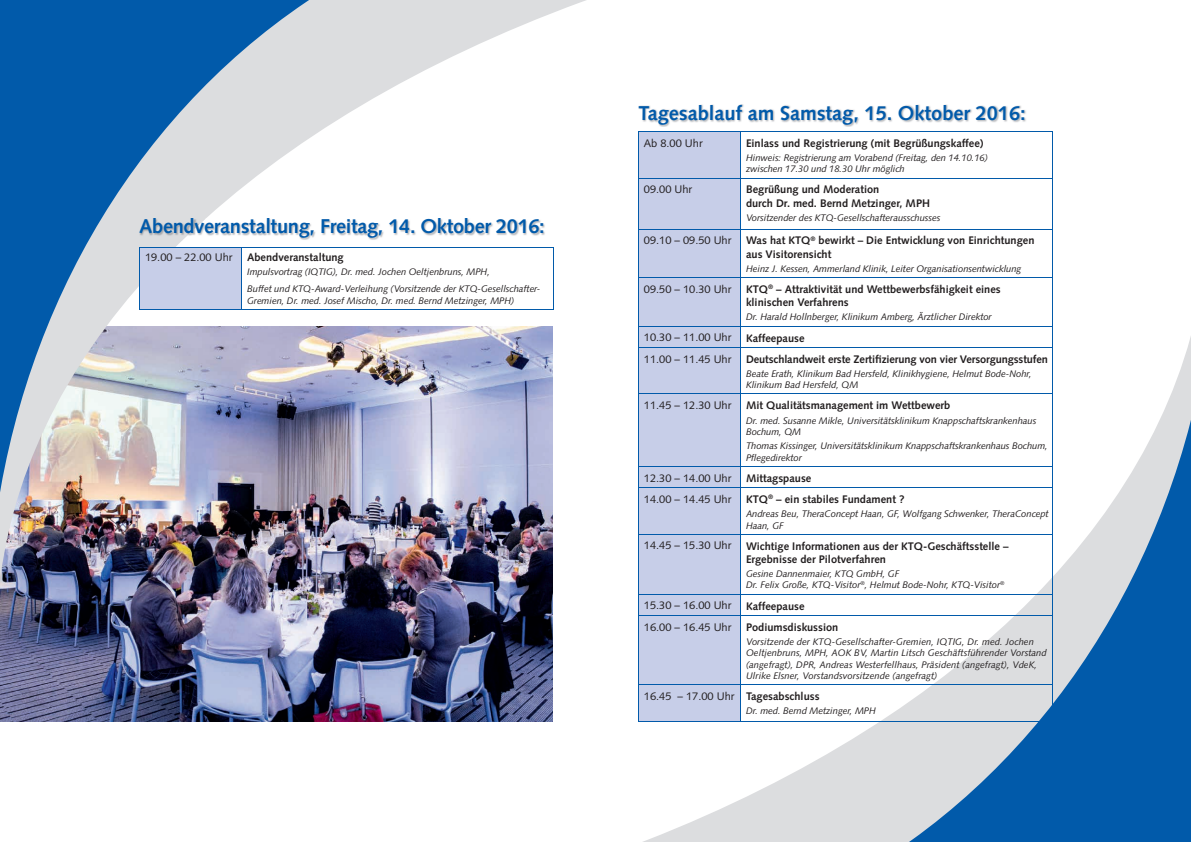
<style>
.page{position:relative;width:1191px;height:842px;background:#fff}
.page>*{position:absolute;margin:0;border:0;box-sizing:border-box;transform-origin:0 0}
.t1{font:700 20px "Syntax";letter-spacing:-.015em;color:#015aaa}
.t2{font:700 11px/13.2px "Syntax";color:#231f20}
.t3{font:11px "Syntax";color:#231f20}
.t4{font:italic 9.5px/11.4px "Syntax";letter-spacing:-.01em;color:#231f20}
.s1{font-weight:700}
</style>
<div class="page">
<svg style="left:643px;top:393px;width:239px;height:449px"></svg>
<svg style="left:882px;top:131px;width:309px;height:711px"></svg>
<img style="left:320px;top:0;width:266px;height:722px">
<img style="left:0;top:0;width:320px;height:722px">
<img style="left:206px;top:219px;width:339px;height:21px">
<img style="left:139px;top:219px;width:67px;height:21px">
<div style="left:139px;top:247px;width:102px;height:62px;background:#c7cee8"></div>
<hr style="left:139px;top:247px;width:102px;height:1px;background:#015aaa">
<hr style="left:139px;top:247px;width:1px;height:62px;background:#015aaa">
<hr style="left:241px;top:247px;width:312px;height:1px;background:#015aaa">
<hr style="left:241px;top:247px;width:1px;height:62px;background:#015aaa">
<hr style="left:553px;top:247px;width:1px;height:62px;background:#015aaa">
<hr style="left:139px;top:309px;width:102px;height:1px;background:#015aaa">
<hr style="left:241px;top:309px;width:312px;height:1px;background:#015aaa">
<div style="left:639px;top:132px;width:101px;height:589px;background:#c7cee8"></div>
<hr style="left:638px;top:132px;width:1px;height:46px;background:#015aaa">
<hr style="left:638px;top:178px;width:1px;height:51px;background:#015aaa">
<hr style="left:638px;top:229px;width:1px;height:48px;background:#015aaa">
<hr style="left:638px;top:278px;width:1px;height:48px;background:#015aaa">
<svg style="left:638px;top:327px;width:1px;height:20px"></svg>
<hr style="left:638px;top:347px;width:1px;height:47px;background:#015aaa">
<hr style="left:638px;top:394px;width:1px;height:72px;background:#015aaa">
<svg style="left:638px;top:467px;width:1px;height:20px"></svg>
<hr style="left:638px;top:488px;width:1px;height:46px;background:#015aaa">
<hr style="left:638px;top:534px;width:1px;height:60px;background:#015aaa">
<svg style="left:638px;top:595px;width:1px;height:20px"></svg>
<hr style="left:638px;top:615px;width:1px;height:69px;background:#015aaa">
<hr style="left:638px;top:685px;width:1px;height:36px;background:#015aaa">
<hr style="left:638px;top:131px;width:102px;height:1px;background:#015aaa">
<hr style="left:638px;top:178px;width:102px;height:1px;background:#015aaa">
<hr style="left:638px;top:229px;width:102px;height:1px;background:#015aaa">
<hr style="left:638px;top:277px;width:102px;height:1px;background:#015aaa">
<hr style="left:638px;top:326px;width:102px;height:1px;background:#015aaa">
<hr style="left:638px;top:347px;width:102px;height:1px;background:#015aaa">
<hr style="left:638px;top:394px;width:102px;height:1px;background:#015aaa">
<hr style="left:638px;top:466px;width:102px;height:1px;background:#015aaa">
<hr style="left:638px;top:487px;width:102px;height:1px;background:#015aaa">
<hr style="left:638px;top:534px;width:102px;height:1px;background:#015aaa">
<hr style="left:638px;top:594px;width:102px;height:1px;background:#015aaa">
<hr style="left:638px;top:615px;width:102px;height:1px;background:#015aaa">
<hr style="left:638px;top:684px;width:102px;height:1px;background:#015aaa">
<hr style="left:740px;top:132px;width:1px;height:46px;background:#015aaa">
<hr style="left:740px;top:178px;width:1px;height:51px;background:#015aaa">
<hr style="left:740px;top:229px;width:1px;height:48px;background:#015aaa">
<hr style="left:740px;top:278px;width:1px;height:48px;background:#015aaa">
<svg style="left:740px;top:327px;width:1px;height:20px"></svg>
<hr style="left:740px;top:347px;width:1px;height:47px;background:#015aaa">
<hr style="left:740px;top:394px;width:1px;height:72px;background:#015aaa">
<svg style="left:740px;top:467px;width:1px;height:20px"></svg>
<hr style="left:740px;top:488px;width:1px;height:46px;background:#015aaa">
<hr style="left:740px;top:534px;width:1px;height:60px;background:#015aaa">
<svg style="left:740px;top:595px;width:1px;height:20px"></svg>
<hr style="left:740px;top:615px;width:1px;height:69px;background:#015aaa">
<hr style="left:740px;top:685px;width:1px;height:36px;background:#015aaa">
<hr style="left:740px;top:131px;width:312px;height:1px;background:#015aaa">
<hr style="left:1052px;top:132px;width:1px;height:46px;background:#015aaa">
<hr style="left:1052px;top:178px;width:1px;height:51px;background:#015aaa">
<hr style="left:1052px;top:229px;width:1px;height:48px;background:#015aaa">
<hr style="left:1052px;top:278px;width:1px;height:48px;background:#015aaa">
<svg style="left:1052px;top:326px;width:1px;height:21px"></svg>
<hr style="left:1052px;top:347px;width:1px;height:47px;background:#015aaa">
<hr style="left:1052px;top:394px;width:1px;height:72px;background:#015aaa">
<svg style="left:1052px;top:467px;width:1px;height:20px"></svg>
<hr style="left:1052px;top:488px;width:1px;height:46px;background:#015aaa">
<hr style="left:1052px;top:534px;width:1px;height:60px;background:#015aaa">
<svg style="left:1052px;top:594px;width:1px;height:21px"></svg>
<hr style="left:1052px;top:615px;width:1px;height:69px;background:#015aaa">
<hr style="left:1052px;top:685px;width:1px;height:36px;background:#015aaa">
<hr style="left:740px;top:178px;width:312px;height:1px;background:#015aaa">
<hr style="left:740px;top:229px;width:312px;height:1px;background:#015aaa">
<hr style="left:740px;top:277px;width:312px;height:1px;background:#015aaa">
<hr style="left:740px;top:326px;width:312px;height:1px;background:#015aaa">
<hr style="left:740px;top:347px;width:312px;height:1px;background:#015aaa">
<hr style="left:740px;top:394px;width:312px;height:1px;background:#015aaa">
<hr style="left:740px;top:466px;width:312px;height:1px;background:#015aaa">
<hr style="left:740px;top:487px;width:312px;height:1px;background:#015aaa">
<hr style="left:740px;top:534px;width:312px;height:1px;background:#015aaa">
<hr style="left:740px;top:594px;width:312px;height:1px;background:#015aaa">
<hr style="left:740px;top:615px;width:312px;height:1px;background:#015aaa">
<hr style="left:740px;top:684px;width:312px;height:1px;background:#015aaa">
<hr style="left:638px;top:721px;width:102px;height:1px;background:#015aaa">
<hr style="left:740px;top:721px;width:312px;height:1px;background:#015aaa">
<img style="left:639px;top:104px;width:387px;height:23px">
<h1 class="t1" style="left:139px;top:215px;width:407px">Abendveranstaltung, Freitag, 14. Oktober 2016:</h1>
<p class="t3" style="left:145px;top:251px;width:89px">19.00 – 22.00 Uhr</p>
<p class="t2" style="left:247px;top:251px;width:98px">Abendveranstaltung</p>
<p class="t4" style="left:247px;top:263px;width:295px;line-height:17.1px">Impulsvortrag (IQTIG), Dr. med. Jochen Oeltjenbruns, MPH,<br>Buffet und KTQ-Award-Verleihung (Vorsitzende der KTQ-Gesellschafter-</p>
<p class="t4" style="left:247px;top:295px;width:269px">Gremien, Dr. med. Josef Mischo, Dr. med. Bernd Metzinger, MPH)</p>
<h1 class="t1" style="left:638px;top:101px;width:389px">Tagesablauf am Samstag, 15. Oktober 2016:</h1>
<p class="t3" style="left:644px;top:136px;width:60px">Ab 8.00 Uhr</p>
<p class="t2" style="left:746px;top:136px;width:239px">Einlass und Registrierung (mit Begrüßungskaffee)</p>
<p class="t4" style="left:746px;top:152px;width:243px">Hinweis: Registrierung am Vorabend (Freitag, den 14.10.16) zwischen 17.30 und 18.30 Uhr möglich</p>
<p class="t3" style="left:644px;top:183px;width:50px">09.00 Uhr</p>
<p class="t2" style="left:746px;top:183px;width:185px">Begrüßung und Moderation<br>durch Dr. med. Bernd Metzinger, MPH</p>
<p class="t4" style="left:746px;top:212px;width:196px">Vorsitzender des KTQ-Gesellschafterausschusses</p>
<p class="t3" style="left:644px;top:234px;width:89px">09.10 – 09.50 Uhr</p>
<p class="t2" style="left:746px;top:234px;width:290px">Was hat KTQ<sup>®</sup> bewirkt – Die Entwicklung von Einrichtungen aus Visitorensicht</p>
<p class="t4" style="left:746px;top:263px;width:277px">Heinz J. Kessen, Ammerland Klinik, Leiter Organisationsentwicklung</p>
<p class="t3" style="left:644px;top:283px;width:89px">09.50 – 10.30 Uhr</p>
<p class="t2" style="left:746px;top:283px;width:256px">KTQ<sup>®</sup> – Attraktivität und Wettbewerbsfähigkeit eines klinischen Verfahrens</p>
<p class="t4" style="left:746px;top:311px;width:247px">Dr. Harald Hollnberger, Klinikum Amberg, Ärztlicher Direktor</p>
<p class="t3" style="left:644px;top:331px;width:89px">10.30 – 11.00 Uhr</p>
<p class="t2" style="left:746px;top:331px;width:60px">Kaffeepause</p>
<p class="t3" style="left:644px;top:352px;width:89px">11.00 – 11.45 Uhr</p>
<p class="t2" style="left:746px;top:352px;width:303px">Deutschlandweit erste Zertifizierung von vier Versorgungsstufen</p>
<p class="t4" style="left:746px;top:368px;width:287px">Beate Erath, Klinikum Bad Hersfeld, Klinikhygiene, Helmut Bode-Nohr,<br>Klinikum Bad Hersfeld, QM</p>
<p class="t3" style="left:644px;top:399px;width:89px">11.45 – 12.30 Uhr</p>
<p class="t2" style="left:746px;top:399px;width:206px">Mit Qualitätsmanagement im Wettbewerb</p>
<p class="t4" style="left:746px;top:415px;width:292px">Dr. med. Susanne Mikle, Universitätsklinikum Knappschaftskrankenhaus<br>Bochum, QM</p>
<p class="t4" style="left:746px;top:440px;width:303px">Thomas Kissinger, Universitätsklinikum Knappschaftskrankenhaus Bochum,<br>Pflegedirektor</p>
<p class="t3" style="left:644px;top:471px;width:89px">12.30 – 14.00 Uhr</p>
<p class="t2" style="left:746px;top:471px;width:67px">Mittagspause</p>
<p class="t3" style="left:644px;top:492px;width:89px">14.00 – 14.45 Uhr</p>
<p class="t2" style="left:746px;top:492px;width:160px">KTQ<sup>®</sup> – ein stabiles Fundament ?</p>
<p class="t4" style="left:746px;top:508px;width:304px">Andreas Beu, TheraConcept Haan, GF, Wolfgang Schwenker, TheraConcept<br>Haan, GF</p>
<p class="t3" style="left:644px;top:539px;width:89px">14.45 – 15.30 Uhr</p>
<p class="t2" style="left:746px;top:539px;width:264px">Wichtige Informationen aus der KTQ-Geschäftsstelle –<br>Ergebnisse der Pilotverfahren</p>
<p class="t4" style="left:746px;top:568px;width:260px">Gesine Dannenmaier, KTQ GmbH, GF<br>Dr. Felix Große, KTQ-Visitor<sup>®</sup>, Helmut Bode-Nohr, KTQ-Visitor<sup>®</sup></p>
<p class="t3" style="left:644px;top:599px;width:89px">15.30 – 16.00 Uhr</p>
<p class="t2" style="left:746px;top:599px;width:60px">Kaffeepause</p>
<p class="t3" style="left:644px;top:620px;width:89px">16.00 – 16.45 Uhr</p>
<p class="t2" style="left:746px;top:620px;width:94px">Podiumsdiskussion</p>
<p class="t4" style="left:746px;top:636px;width:302px">Vorsitzende der KTQ-Gesellschafter-Gremien, IQTIG, Dr. med. Jochen Oeltjenbruns, MPH, AOK BV, Martin Litsch Geschäftsführender Vorstand (angefragt), DPR, Andreas Westerfellhaus, Präsident (angefragt), VdeK, Ulrike Elsner, Vorstandsvorsitzende (angefragt)</p>
<p class="t3" style="left:644px;top:690px;width:177px">16.45 – 17.00 Uhr <span class="s1">Tagesabschluss</span></p>
<p class="t4" style="left:746px;top:705px;width:131px">Dr. med. Bernd Metzinger, MPH</p>
</div>
